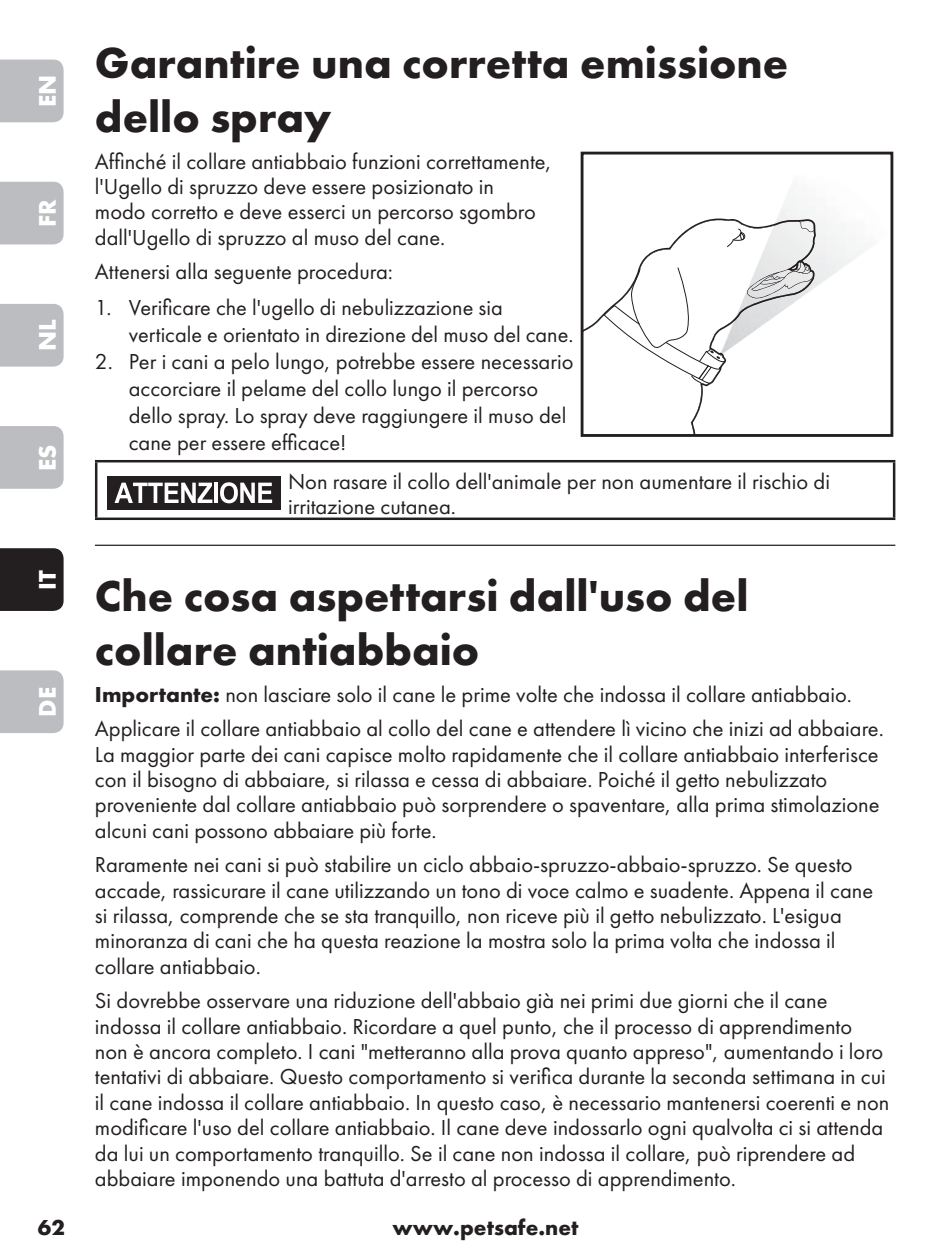
<style>
.page{position:relative;width:945px;height:1260px;background:#fff}
.page>*{position:absolute;margin:0;border:0;box-sizing:border-box;transform-origin:0 0}
.t1{font:45px/54px "Futura PT Bold";color:#231f20}
.t2{font:25px "Futura PT Bold";color:#fff}
.t3{font:22.5px/25.5px "Futura PT Book";color:#231f20}
.t4{font:22.5px "Futura PT Bold";color:#231f20}
.s1{font-family:"Futura PT Bold"}
</style>
<div class="page">
<div style="left:0;top:60px;width:64px;height:62px;background:#bbbdc0"></div>
<div style="left:0;top:182px;width:64px;height:62px;background:#bbbdc0"></div>
<div style="left:0;top:304px;width:64px;height:63px;background:#bbbdc0"></div>
<div style="left:0;top:426px;width:64px;height:63px;background:#bbbdc0"></div>
<div style="left:0;top:548px;width:64px;height:63px;background:#231f20"></div>
<div style="left:0;top:670px;width:64px;height:63px;background:#bbbdc0"></div>
<hr style="left:95px;top:545px;width:800px;height:1px;background:#231f20">
<hr style="left:95px;top:460px;width:800px;height:2px;background:#231f20">
<hr style="left:95px;top:462px;width:2px;height:56px;background:#231f20">
<hr style="left:893px;top:462px;width:2px;height:56px;background:#231f20">
<hr style="left:95px;top:518px;width:800px;height:2px;background:#231f20">
<div style="left:107px;top:476px;width:174px;height:33px;background:#231f20"></div>
<svg style="left:115px;top:483px;width:97px;height:20px"></svg>
<hr style="left:214px;top:483px;width:4px;height:20px;background:#fff">
<svg style="left:220px;top:482px;width:52px;height:21px"></svg>
<svg style="left:585px;top:220px;width:135px;height:213px"></svg>
<img style="left:720px;top:219px;width:96px;height:70px">
<svg style="left:604px;top:221px;width:210px;height:162px"></svg>
<div style="left:581px;top:152px;width:312px;height:285px;border:3px solid #231f20"></div>
<p class="t2" style="left:35px;top:107px;width:34px;rotate:-90deg">EN</p>
<p class="t2" style="left:35px;top:227px;width:29px;rotate:-90deg">FR</p>
<p class="t2" style="left:35px;top:351px;width:33px;rotate:-90deg">NL</p>
<p class="t2" style="left:35px;top:471px;width:28px;rotate:-90deg">ES</p>
<p class="t2" style="left:35px;top:590px;width:21px;rotate:-90deg">IT</p>
<p class="t2" style="left:35px;top:717px;width:31px;rotate:-90deg">DE</p>
<h1 class="t1" style="left:95px;top:37px;width:695px">Garantire una corretta emissione dello spray</h1>
<p class="t3" style="left:95px;top:149px;width:458px">Affinché il collare antiabbaio funzioni correttamente, l'Ugello di spruzzo deve essere posizionato in<br>modo corretto e deve esserci un percorso sgombro dall'Ugello di spruzzo al muso del cane.</p>
<p class="t3" style="left:95px;top:260px;width:300px">Attenersi alla seguente procedura:</p>
<p class="t3" style="left:129px;top:295px;width:446px;line-height:27px;text-indent:-34px">1. Verificare che l'ugello di nebulizzazione sia verticale e orientato in direzione del muso del cane.</p>
<p class="t3" style="left:129px;top:349px;width:446px;line-height:27px;text-indent:-34px">2. Per i cani a pelo lungo, potrebbe essere necessario accorciare il pelame del collo lungo il percorso dello spray. Lo spray deve raggiungere il muso del cane per essere efficace!</p>
<p class="t3" style="left:288px;top:470px;width:544px">Non rasare il collo dell'animale per non aumentare il rischio di irritazione cutanea.</p>
<h1 class="t1" style="left:95px;top:570px;width:655px">Che cosa aspettarsi dall'uso del collare antiabbaio</h1>
<p class="t3" style="left:95px;top:678px;width:790px;line-height:34.2px"><span class="s1">Importante:</span> non lasciare solo il cane le prime volte che indossa il collare antiabbaio.<br>Applicare il collare antiabbaio al collo del cane e attendere lì vicino che inizi ad abbaiare.</p>
<p class="t3" style="left:95px;top:742px;width:786px">La maggior parte dei cani capisce molto rapidamente che il collare antiabbaio interferisce con il bisogno di abbaiare, si rilassa e cessa di abbaiare. Poiché il getto nebulizzato proveniente dal collare antiabbaio può sorprendere o spaventare, alla prima stimolazione alcuni cani possono abbaiare più forte.</p>
<p class="t3" style="left:95px;top:853px;width:780px">Raramente nei cani si può stabilire un ciclo abbaio-spruzzo-abbaio-spruzzo. Se questo accade, rassicurare il cane utilizzando un tono di voce calmo e suadente. Appena il cane si rilassa, comprende che se sta tranquillo, non riceve più il getto nebulizzato. L'esigua minoranza di cani che ha questa reazione la mostra solo la prima volta che indossa il collare antiabbaio.</p>
<p class="t3" style="left:95px;top:989px;width:796px">Si dovrebbe osservare una riduzione dell'abbaio già nei primi due giorni che il cane indossa il collare antiabbaio. Ricordare a quel punto, che il processo di apprendimento non è ancora completo. I cani "metteranno alla prova quanto appreso", aumentando i loro tentativi di abbaiare. Questo comportamento si verifica durante la seconda settimana in cui il cane indossa il collare antiabbaio. In questo caso, è necessario mantenersi coerenti e non modificare l'uso del collare antiabbaio. Il cane deve indossarlo ogni qualvolta ci si attenda da lui un comportamento tranquillo. Se il cane non indossa il collare, può riprendere ad abbaiare imponendo una battuta d'arresto al processo di apprendimento.</p>
<p class="t4" style="left:38px;top:1217px;width:29px">62</p>
<p class="t4" style="left:393px;top:1217px;width:187px">www.petsafe.net</p>
</div>
